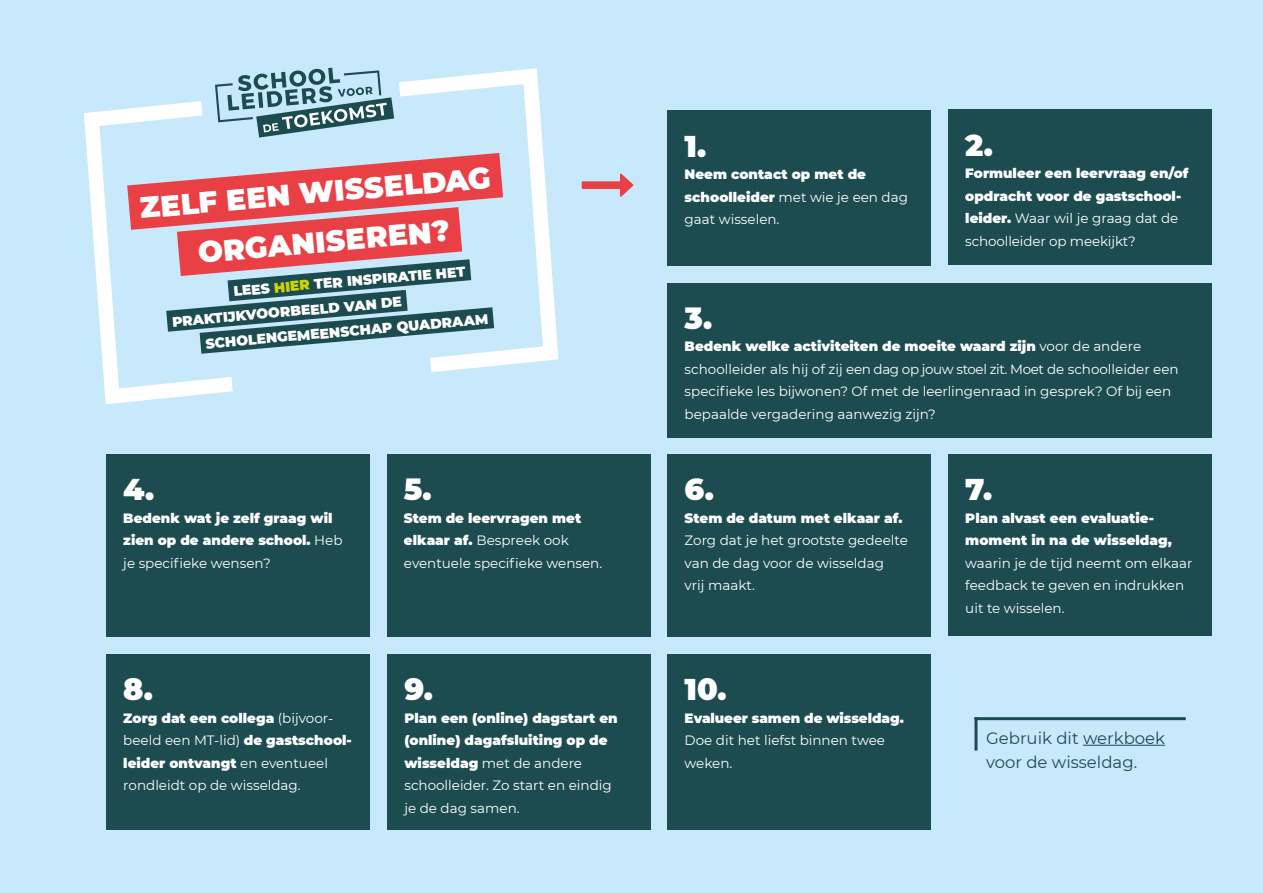
<style>
.page{position:relative;width:1263px;height:893px;background:#c8e8fb}
.page>*{position:absolute;margin:0;border:0;box-sizing:border-box;transform-origin:0 0}
.t1{font:900 30px "Montserrat";color:#fff}
.t2{font:900 29.4px/49.3px "Montserrat";color:#fff;text-align:center}
.t3{font:16.5px/24px "Montserrat";color:#1d4c50}
.t4{font:900 13.95px/24.9px "Montserrat";color:#fff}
.t5{font:13.5px/22.5px "Montserrat";color:#fff}
.t6{font:900 13.5px/22.5px "Montserrat";color:#fff}
.s1{color:#ced600}
.s2{font-weight:400}
.s3{font-weight:900}
</style>
<div class="page">
<svg style="left:215px;top:68px;width:169px;height:59px"></svg>
<svg style="left:84px;top:92px;width:164px;height:313px"></svg>
<svg style="left:384px;top:68px;width:175px;height:304px"></svg>
<svg style="left:84px;top:127px;width:465px;height:129px"></svg>
<svg style="left:131px;top:181px;width:377px;height:121px"></svg>
<svg style="left:144px;top:247px;width:372px;height:119px"></svg>
<hr style="left:1083px;top:745px;width:82px;height:1px;background:#1d4c50">
<div style="left:668px;top:454px;width:263px;height:183px;background:#1d4c50"></div>
<div style="left:668px;top:283px;width:544px;height:154px;background:#1d4c50"></div>
<div style="left:106px;top:454px;width:264px;height:183px;background:#1d4c50"></div>
<div style="left:387px;top:454px;width:264px;height:183px;background:#1d4c50"></div>
<div style="left:948px;top:454px;width:264px;height:182px;background:#1d4c50"></div>
<div style="left:106px;top:654px;width:264px;height:176px;background:#1d4c50"></div>
<div style="left:387px;top:654px;width:264px;height:176px;background:#1d4c50"></div>
<div style="left:668px;top:654px;width:263px;height:176px;background:#1d4c50"></div>
<hr style="left:974px;top:717px;width:212px;height:3px;background:#1d4c50">
<hr style="left:974px;top:717px;width:3px;height:33px;background:#1d4c50">
<div style="left:668px;top:111px;width:263px;height:155px;background:#1d4c50"></div>
<div style="left:948px;top:110px;width:264px;height:155px;background:#1d4c50"></div>
<h2 class="t2" style="left:138px;top:182px;width:353px;rotate:-5deg">ZELF EEN WISSELDAG<br>ORGANISEREN?</h2>
<p class="t4" style="left:169px;top:284px;width:298px;text-indent:64px;rotate:-5deg">LEES <span class="s1">HIER</span> TER INSPIRATIE HET<br>PRAKTIJKVOORBEELD VAN DE</p>
<p class="t4" style="left:204px;top:330px;width:285px;rotate:-5deg">SCHOLENGEMEENSCHAP QUADRAAM</p>
<h1 class="t1" style="left:123px;top:467px;width:33px">4.</h1>
<p class="t6" style="left:123px;top:506px;width:221px">Bedenk wat je zelf graag wil zien op de andere school. <span class="s2">Heb je specifieke wensen?</span></p>
<h1 class="t1" style="left:123px;top:667px;width:31px">8.</h1>
<p class="t5" style="left:123px;top:706px;width:230px"><span class="s3">Zorg dat een collega</span> (bijvoor&shy;beeld een MT-lid) <span class="s3">de gastschool&shy;leider ontvangt</span> en eventueel rondleidt op de wisseldag.</p>
<h1 class="t1" style="left:404px;top:467px;width:29px">5.</h1>
<p class="t5" style="left:404px;top:506px;width:200px"><span class="s3">Stem de leervragen met elkaar af.</span> Bespreek ook eventuele specifieke wensen.</p>
<h1 class="t1" style="left:404px;top:667px;width:30px">9.</h1>
<p class="t6" style="left:404px;top:706px;width:215px">Plan een (online) dagstart en (online) dagafsluiting op de wisseldag <span class="s2">met de andere schoolleider. Zo start en eindig je de dag samen.</span></p>
<h1 class="t1" style="left:685px;top:123px;width:23px">1.</h1>
<p class="t6" style="left:685px;top:162px;width:225px">Neem contact op met de schoolleider <span class="s2">met wie je een dag gaat wisselen.</span></p>
<h1 class="t1" style="left:965px;top:123px;width:29px">2.</h1>
<p class="t6" style="left:965px;top:161px;width:225px">Formuleer een leervraag en/of opdracht voor de gastschool&shy;leider. <span class="s2">Waar wil je graag dat de schoolleider op meekijkt?</span></p>
<h1 class="t1" style="left:685px;top:296px;width:29px">3.</h1>
<p class="t5" style="left:685px;top:335px;width:496px"><span class="s3">Bedenk welke activiteiten de moeite waard zijn</span> voor de andere schoolleider als hij of zij een dag op jouw stoel zit. Moet de schoolleider een specifieke les bijwonen? Of met de leerlingenraad in gesprek? Of bij een bepaalde vergadering aanwezig zijn?</p>
<h1 class="t1" style="left:685px;top:467px;width:31px">6.</h1>
<p class="t6" style="left:685px;top:506px;width:219px">Stem de datum met elkaar af.</p>
<p class="t5" style="left:685px;top:529px;width:225px">Zorg dat je het grootste gedeelte van de dag voor de wisseldag<br>vrij maakt.</p>
<h1 class="t1" style="left:685px;top:667px;width:43px">10.</h1>
<p class="t6" style="left:685px;top:706px;width:221px">Evalueer samen de wisseldag.</p>
<p class="t5" style="left:685px;top:729px;width:202px">Doe dit het liefst binnen twee weken.</p>
<h1 class="t1" style="left:965px;top:467px;width:29px">7.</h1>
<p class="t6" style="left:965px;top:506px;width:208px">Plan alvast een evaluatie&shy;moment in na de wisseldag,</p>
<p class="t5" style="left:965px;top:551px;width:229px">waarin je de tijd neemt om elkaar feedback te geven en indrukken uit te wisselen.</p>
<p class="t3" style="left:986px;top:725px;width:180px">Gebruik dit werkboek voor de wisseldag.</p>
</div>
